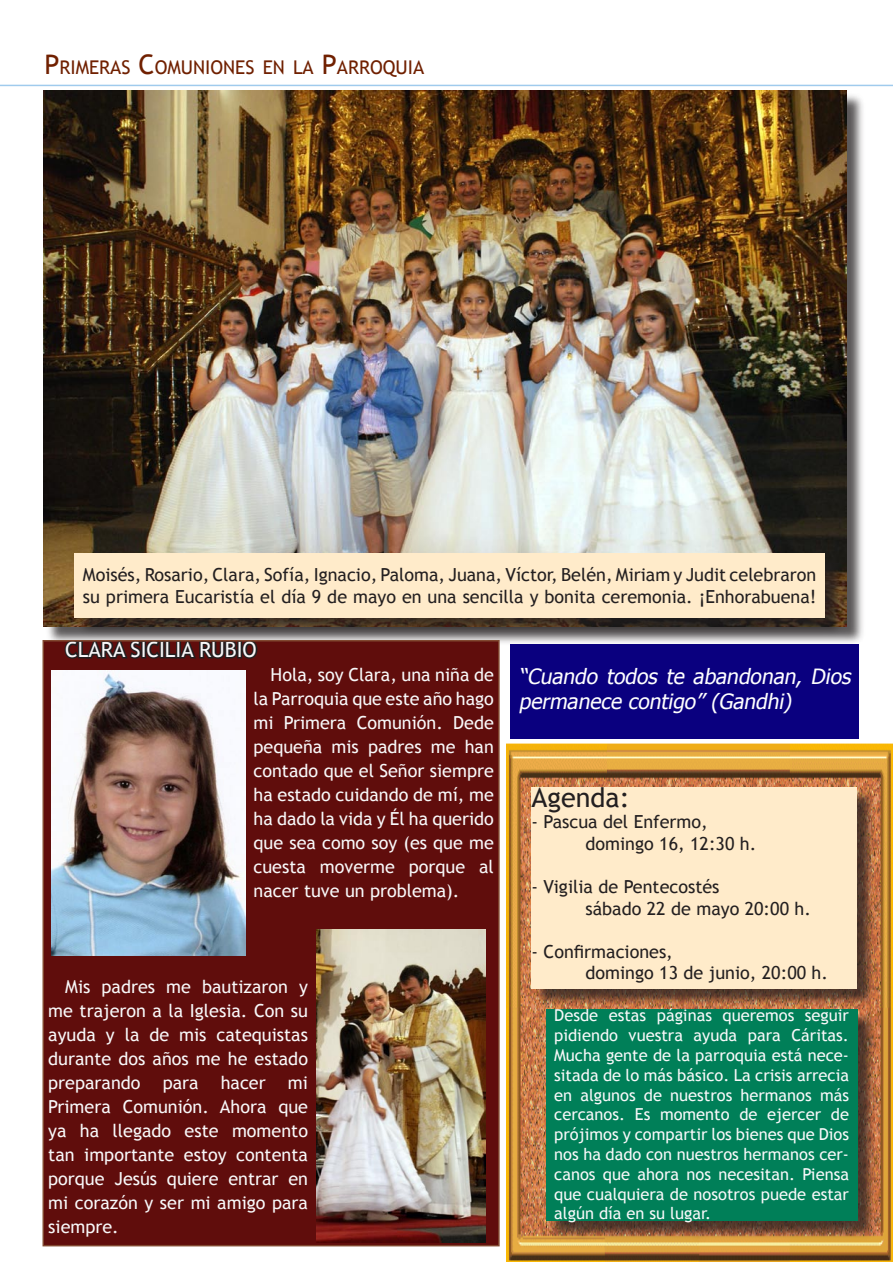
<style>
.page{position:relative;width:893px;height:1263px;background:#fff}
.page>*{position:absolute;margin:0;border:0;box-sizing:border-box;transform-origin:0 0}
.t1{font:27px "Trebuchet MS";color:#231f20}
.t2{font:italic 21px/25.2px "Tahoma";color:#fff}
.t3{font:21px "Trebuchet MS";color:#f8f8f9}
.t4{font:18.9px "Trebuchet MS";color:#702000}
.t5{font:18px/24px "Trebuchet MS";color:#f8f8f9;text-align:justify}
.t6{font:18px/21.6px "Trebuchet MS";color:#231f20}
.t7{font:16.5px/19.8px "Trebuchet MS";color:#f8f8f9;text-align:justify}
.s1{font-size:27px}
</style>
<div class="page">
<img style="left:506px;top:743px;width:387px;height:519px">
<hr style="left:0;top:85px;width:893px;height:1px;background:#a0cbed">
<div style="left:45px;top:91px;width:822px;height:556px;background:#231f20;opacity:.75"></div>
<img style="left:44px;top:90px;width:802px;height:537px">
<div style="left:532px;top:787px;width:345px;height:222px;background:#231f20;opacity:.75"></div>
<div style="left:531px;top:787px;width:326px;height:202px;background:#ffebca"></div>
<div style="left:43px;top:641px;width:456px;height:605px;background:#600d0c"></div>
<svg style="left:62px;top:636px;width:198px;height:23px"></svg>
<div style="left:43px;top:640px;width:457px;height:606px;border:2px solid #814830"></div>
<img style="left:51px;top:670px;width:194px;height:285px">
<img style="left:317px;top:930px;width:168px;height:312px">
<div style="left:510px;top:643px;width:349px;height:95px;background:#0a007f"></div>
<div style="left:75px;top:553px;width:770px;height:85px;background:#231f20;opacity:.75"></div>
<div style="left:74px;top:553px;width:751px;height:64px;background:#ffebca"></div>
<div style="left:546px;top:1009px;width:332px;height:233px;background:#231f20;opacity:.75"></div>
<div style="left:546px;top:1009px;width:311px;height:211px;background:#007f58"></div>
<p class="t4" style="left:44px;top:56px;width:381px"><span class="s1">P</span>RIMERAS <span class="s1">C</span>OMUNIONES EN LA <span class="s1">P</span>ARROQUIA</p>
<p class="t6" style="left:83px;top:564px;width:735px">Moisés, Rosario, Clara, Sofía, Ignacio, Paloma, Juana, Víctor, Belén, Miriam y Judit celebraron su primera Eucaristía el día 9 de mayo en una sencilla y bonita ceremonia. ¡Enhorabuena!</p>
<p class="t3" style="left:65px;top:637px;width:193px">CLARA SICILIA RUBIO</p>
<p class="t5" style="left:254px;top:663px;width:242px;text-indent:17px">Hola, soy Clara, una niña de la Parroquia que este año hago mi Primera Comunión. Dede pequeña mis padres me han contado que el Señor siempre ha estado cuidando de mí, me ha dado la vida y Él ha querido que sea como soy (es que me cuesta moverme porque al nacer tuve un problema).</p>
<p class="t5" style="left:48px;top:975px;width:261px;text-indent:17px">Mis padres me bautizaron y me trajeron a la Iglesia. Con su ayuda y la de mis catequistas durante dos años me he estado preparando para hacer mi Primera Comunión. Ahora que ya ha llegado este momento tan importante estoy contenta porque Jesús quiere entrar en mi corazón y ser mi amigo para siempre.</p>
<p class="t2" style="left:519px;top:663px;width:338px">“Cuando todos te abandonan, Dios permanece contigo” (Gandhi)</p>
<p class="t1" style="left:531px;top:781px;width:100px">Agenda:</p>
<p class="t6" style="left:531px;top:811px;width:178px">- Pascua del Enfermo,</p>
<p class="t6" style="left:585px;top:833px;width:172px">domingo 16, 12:30 h.</p>
<p class="t6" style="left:531px;top:876px;width:190px">- Vigilia de Pentecostés</p>
<p class="t6" style="left:585px;top:898px;width:227px">sábado 22 de mayo 20:00 h.</p>
<p class="t6" style="left:531px;top:941px;width:143px">- Confirmaciones,</p>
<p class="t6" style="left:585px;top:962px;width:244px">domingo 13 de junio, 20:00 h.</p>
<p class="t7" style="left:554px;top:1006px;width:296px">Desde estas páginas queremos seguir pidiendo vuestra ayuda para Cáritas.<br>Mucha gente de la parroquia está nece&shy;sitada de lo más básico. La crisis arrecia en algunos de nuestros hermanos más cercanos. Es momento de ejercer de prójimos y compartir los bienes que Dios nos ha dado con nuestros hermanos cer&shy;canos que ahora nos necesitan. Piensa que cualquiera de nosotros puede estar algún día en su lugar.</p>
</div>
